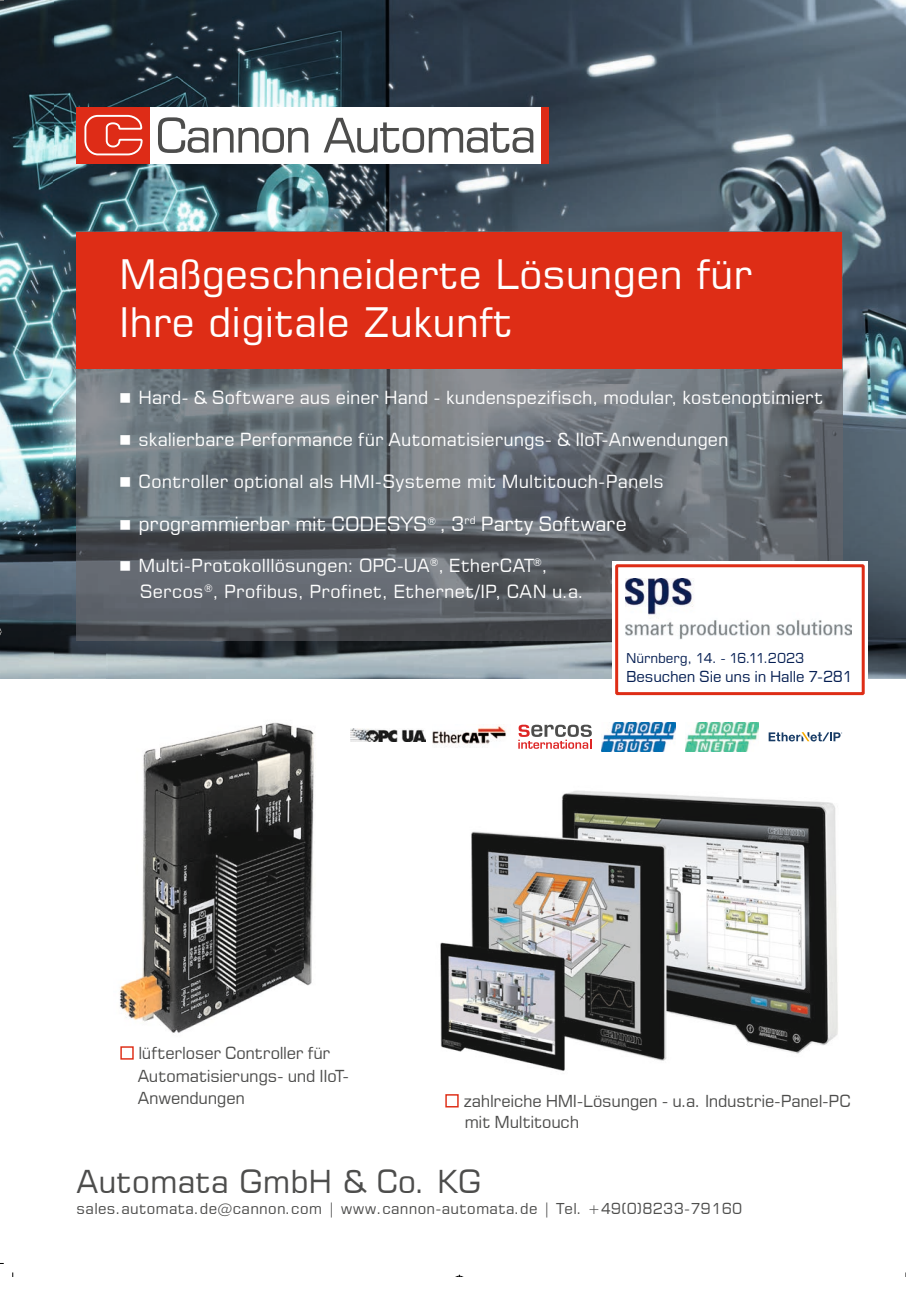
<style>
.page{position:relative;width:906px;height:1289px;background:#fff}
.page>*{position:absolute;margin:0;border:0;box-sizing:border-box;transform-origin:0 0}
.t1{font:40.5px/48.6px "Square 721 BT";color:#fff}
.t2{font:31.5px "Square 721 BT";color:#4d4d4c}
.t3{font:19.5px "Square 721 BT";color:#fff}
.t4{font:18px/25.5px "Square 721 BT";letter-spacing:.005em;color:#fff}
.t5{font:16.5px/22.5px "Square 721 BT";letter-spacing:-.015em;color:#4d4d4c}
.t6{font:15px "Square 721 BT";letter-spacing:.02em;color:#4d4d4c}
.t7{font:15px "Square 721 BT";letter-spacing:-.015em;color:#051e52}
.t8{font:13.5px "Square 721 BT";letter-spacing:-.01em;color:#051e52}
</style>
<div class="page">
<img style="left:53px;top:0;width:853px;height:156px">
<img style="left:0;top:0;width:53px;height:679px">
<img style="left:586px;top:156px;width:320px;height:105px">
<img style="left:266px;top:156px;width:320px;height:76px">
<img style="left:53px;top:156px;width:213px;height:105px">
<img style="left:842px;top:261px;width:64px;height:313px">
<img style="left:53px;top:261px;width:53px;height:418px">
<img style="left:868px;top:574px;width:38px;height:105px">
<img style="left:106px;top:640px;width:506px;height:39px">
<div style="left:150px;top:107px;width:391px;height:56px;background:#fff"></div>
<svg style="left:158px;top:117px;width:150px;height:36px"></svg>
<svg style="left:324px;top:118px;width:209px;height:35px"></svg>
<div style="left:77px;top:107px;width:73px;height:56px;background:#de2c17"></div>
<svg style="left:84px;top:114px;width:59px;height:42px"></svg>
<div style="left:541px;top:107px;width:8px;height:56px;background:#de2c17"></div>
<img style="left:77px;top:369px;width:765px;height:271px">
<div style="left:445px;top:1094px;width:14px;height:13px;border:1px solid #de2d16"></div>
<img style="left:432px;top:724px;width:74px;height:23px">
<img style="left:351px;top:728px;width:74px;height:13px">
<img style="left:119px;top:722px;width:195px;height:311px">
<img style="left:440px;top:790px;width:398px;height:281px">
<div style="left:120px;top:1046px;width:14px;height:13px;border:1px solid #de2d16"></div>
<svg style="left:612px;top:561px;width:256px;height:135px"></svg>
<div style="left:616px;top:565px;width:247px;height:128px;background:#fff"></div>
<div style="left:615px;top:564px;width:249px;height:131px;border:3px solid #de2d16"></div>
<img style="left:626px;top:578px;width:226px;height:62px">
<img style="left:685px;top:722px;width:73px;height:29px">
<img style="left:602px;top:722px;width:73px;height:29px">
<svg style="left:768px;top:732px;width:74px;height:9px"></svg>
<svg style="left:518px;top:724px;width:74px;height:24px"></svg>
<div style="left:77px;top:232px;width:765px;height:137px;background:#de2d16"></div>
<svg style="left:0;top:623px;width:2px;height:17px"></svg>
<h1 class="t1" style="left:119px;top:249px;width:634px">Maßgeschneiderte Lösungen für<br>Ihre digitale Zukunft</h1>
<p class="t4" style="left:119px;top:384px;width:705px">■ Hard- &amp; Software aus einer Hand - kundenspezifisch, modular, kostenoptimiert</p>
<p class="t4" style="left:119px;top:426px;width:611px">■ skalierbare Performance für Automatisierungs- &amp; IIoT-Anwendungen</p>
<p class="t4" style="left:119px;top:468px;width:546px">■ Controller optional als HMI-Systeme mit Multitouch-Panels</p>
<p class="t3" style="left:119px;top:511px;width:509px">■ programmierbar mit CODESYS<sup>®</sup> , 3<sup>rd</sup> Party Software</p>
<p class="t4" style="left:140px;top:552px;width:446px;text-indent:-21px">■ Multi-Protokolllösungen: OPC-UA<sup>®</sup>, EtherCAT<sup>®</sup>,<br>Sercos<sup>®</sup>, Profibus, Profinet, Ethernet/IP, CAN u.a.</p>
<p class="t8" style="left:626px;top:649px;width:179px">Nürnberg, 14. - 16.11.2023</p>
<p class="t7" style="left:626px;top:667px;width:228px">Besuchen Sie uns in Halle 7-281</p>
<p class="t5" style="left:138px;top:1041px;width:213px">lüfterloser Controller für<br>Automatisierungs- und IIoT-<br>Anwendungen</p>
<p class="t5" style="left:463px;top:1089px;width:389px;line-height:21px">zahlreiche HMI-Lösungen - u.a. Industrie-Panel-PC mit Multitouch</p>
<h2 class="t2" style="left:77px;top:1161px;width:406px">Automata GmbH &amp; Co. KG</h2>
<p class="t6" style="left:77px;top:1198px;width:667px">sales.automata.de@cannon.com | www.cannon-automata.de | Tel. +49(0)8233-79160</p>
</div>
